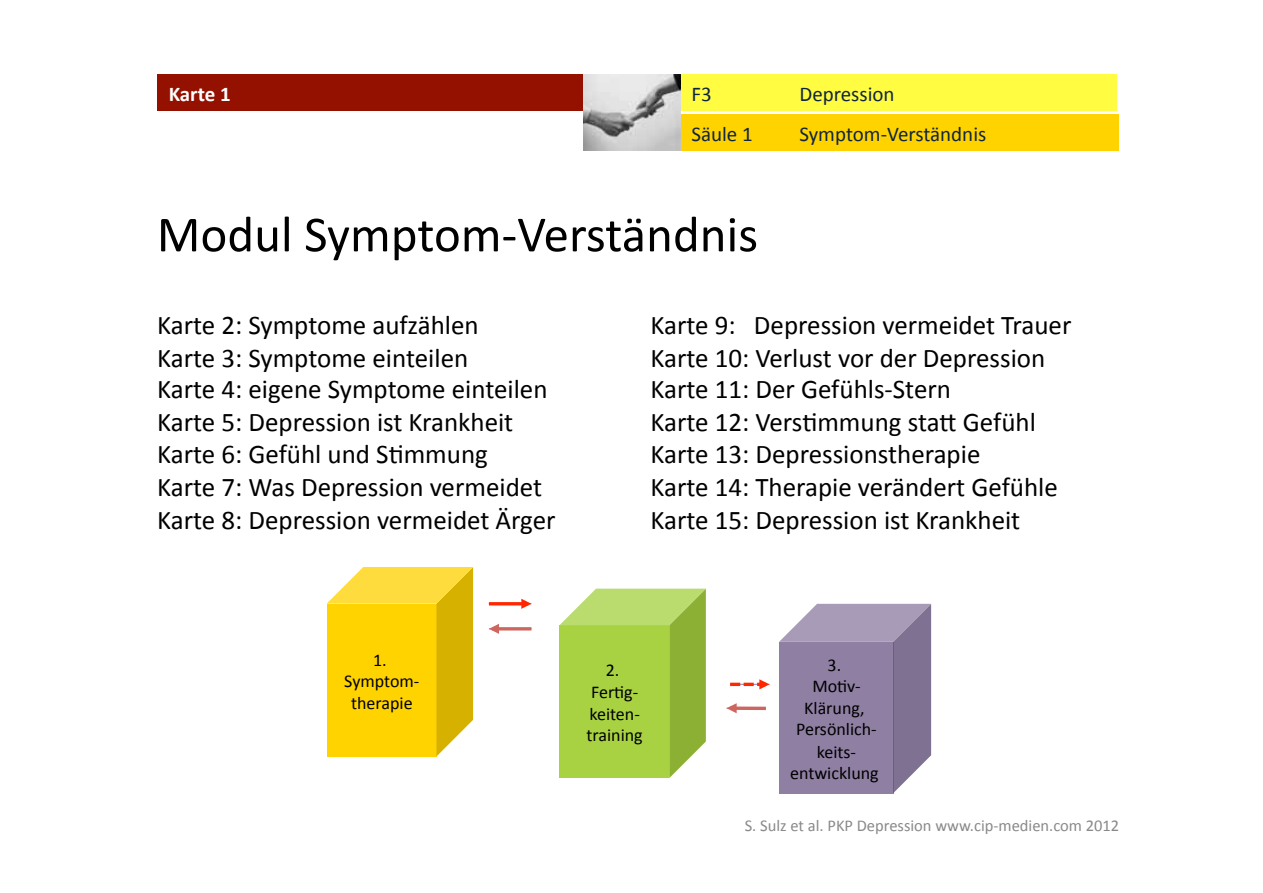
<style>
.page{position:relative;width:1263px;height:893px;background:#fff}
.page>*{position:absolute;margin:0;border:0;box-sizing:border-box;transform-origin:0 0}
.t1{font:51px "Calibri";color:#000}
.t2{font:27px/32.5px "Calibri";color:#000}
.t3{font:21px "Calibri";color:#10253f}
.t4{font:700 21px "Calibri";letter-spacing:-.005em;color:#fff}
.t5{font:18px/21.6px "Calibri";color:#000;text-align:center}
.t6{font:16.5px "Calibri";color:#898989}
</style>
<div class="page">
<div style="left:681px;top:74px;width:436px;height:37px;background:#fffc41"></div>
<img style="left:583px;top:74px;width:98px;height:77px">
<div style="left:681px;top:114px;width:437px;height:37px;background:#ffd300"></div>
<hr style="left:489px;top:602px;width:39px;height:3px;background:#ff2600">
<svg style="left:521px;top:598px;width:10px;height:11px"></svg>
<hr style="left:492px;top:627px;width:39px;height:3px;background:#cd665f">
<svg style="left:489px;top:624px;width:10px;height:10px"></svg>
<svg style="left:730px;top:679px;width:39px;height:10px"></svg>
<svg style="left:737px;top:706px;width:29px;height:4px"></svg>
<svg style="left:727px;top:703px;width:10px;height:10px"></svg>
<svg style="left:327px;top:567px;width:146px;height:189px;background:#f7cf15"></svg>
<svg style="left:559px;top:588px;width:147px;height:190px;background:#a9ce4e"></svg>
<svg style="left:779px;top:603px;width:152px;height:190px;background:#9587a7"></svg>
<div style="left:158px;top:74px;width:425px;height:37px;background:#941100"></div>
<p class="t4" style="left:169px;top:81px;width:64px">Karte 1</p>
<p class="t3" style="left:691px;top:81px;width:22px">F3</p>
<p class="t3" style="left:799px;top:81px;width:97px">Depression</p>
<p class="t3" style="left:691px;top:121px;width:63px">Säule 1</p>
<p class="t3" style="left:799px;top:121px;width:188px">Symptom--‐Verständnis</p>
<p class="t1" style="left:157px;top:203px;width:603px">Modul Symptom--‐Verständnis</p>
<p class="t2" style="left:157px;top:308px;width:400px">Karte 2: Symptome aufzählen<br>Karte 3: Symptome einteilen<br>Karte 4: eigene Symptome einteilen<br>Karte 5: Depression ist Krankheit<br>Karte 6: Gefühl und SCmmung<br>Karte 7: Was Depression vermeidet<br>Karte 8: Depression vermeidet Ärger</p>
<p class="t2" style="left:651px;top:308px;width:422px">Karte 9: Depression vermeidet Trauer Karte 10: Verlust vor der Depression Karte 11: Der Gefühls--‐Stern<br>Karte 12: VersCmmung stae Gefühl Karte 13: Depressionstherapie<br>Karte 14: Therapie verändert Gefühle Karte 15: Depression ist Krankheit</p>
<p class="t5" style="left:344px;top:648px;width:77px">1.<br>Symptom--‐ therapie</p>
<p class="t5" style="left:587px;top:659px;width:58px">2.<br>FerCg--‐ keiten--‐ training</p>
<p class="t5" style="left:790px;top:653px;width:90px">3.<br>MoCv--‐<br>Klärung,<br>Persönlich--‐ keits--‐ entwicklung</p>
<p class="t6" style="left:745px;top:815px;width:376px">S. Sulz et al. PKP Depression www.cip--‐medien.com 2012</p>
</div>
